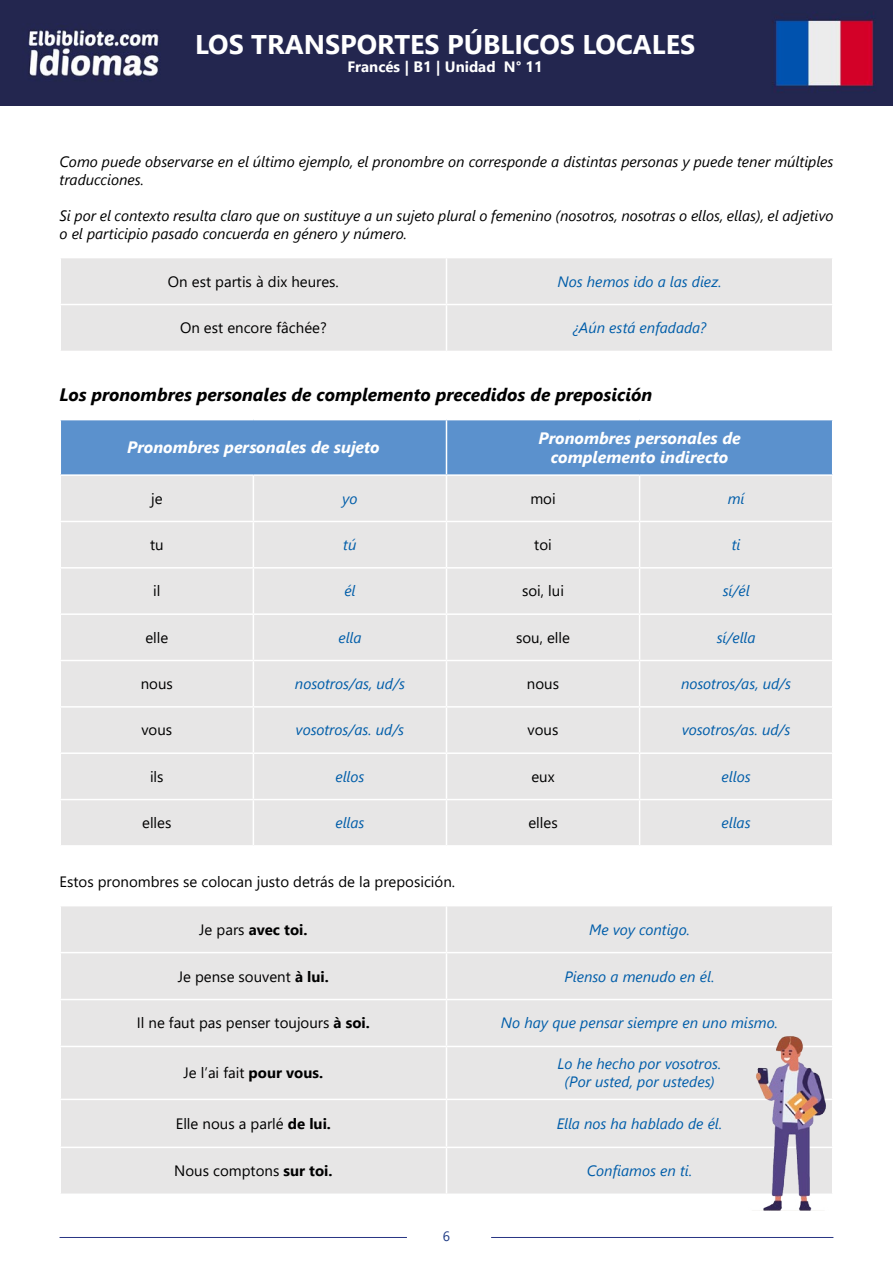
<style>
.page{position:relative;width:893px;height:1263px;background:#fff}
.page>*{position:absolute;margin:0;border:0;box-sizing:border-box;transform-origin:0 0}
.t1{font:700 27px "Segoe UI";color:#fff}
.t2{font:italic 700 18px "Segoe UI";color:#000}
.t3{font:italic 700 16.5px/19.5px "Segoe UI";color:#fff;text-align:center}
.t4{font:italic 15px/18px "Segoe UI";color:#005da9;text-align:center}
.t5{font:italic 15px/18px "Segoe UI";color:#000}
.t6{font:15px "Segoe UI";color:#000}
.t7{font:700 15px "Segoe UI";color:#fff}
.t8{font:700 15px "Segoe UI";color:#000}
.t9{font:13.5px "Segoe UI";color:#203c85}
.s1{font-weight:400}
.s2{font-weight:700}
</style>
<div class="page">
<img style="left:0;top:0;width:893px;height:105px">
<hr style="left:60px;top:1237px;width:347px;height:1px;background:#283583">
<hr style="left:491px;top:1237px;width:342px;height:1px;background:#283583">
<div style="left:61px;top:258px;width:771px;height:93px;background:#e7e6e6"></div>
<hr style="left:446px;top:258px;width:1px;height:46px;background:#fff">
<hr style="left:60px;top:304px;width:386px;height:1px;background:#fff">
<hr style="left:446px;top:304px;width:387px;height:1px;background:#fff">
<hr style="left:446px;top:305px;width:1px;height:46px;background:#fff">
<div style="left:61px;top:420px;width:771px;height:54px;background:#5b91cd"></div>
<div style="left:61px;top:476px;width:771px;height:369px;background:#e7e6e6"></div>
<hr style="left:446px;top:420px;width:1px;height:54px;background:#fff">
<hr style="left:253px;top:476px;width:1px;height:45px;background:#fff">
<hr style="left:446px;top:476px;width:1px;height:45px;background:#fff">
<hr style="left:639px;top:476px;width:1px;height:45px;background:#fff">
<hr style="left:60px;top:521px;width:193px;height:1px;background:#fff">
<hr style="left:253px;top:521px;width:193px;height:1px;background:#fff">
<hr style="left:253px;top:522px;width:1px;height:45px;background:#fff">
<hr style="left:446px;top:521px;width:194px;height:1px;background:#fff">
<hr style="left:446px;top:522px;width:1px;height:45px;background:#fff">
<hr style="left:640px;top:521px;width:193px;height:1px;background:#fff">
<hr style="left:639px;top:522px;width:1px;height:45px;background:#fff">
<hr style="left:60px;top:567px;width:193px;height:2px;background:#fff">
<hr style="left:253px;top:567px;width:193px;height:2px;background:#fff">
<hr style="left:253px;top:569px;width:1px;height:44px;background:#fff">
<hr style="left:446px;top:567px;width:194px;height:2px;background:#fff">
<hr style="left:446px;top:569px;width:1px;height:44px;background:#fff">
<hr style="left:640px;top:567px;width:193px;height:2px;background:#fff">
<hr style="left:639px;top:569px;width:1px;height:44px;background:#fff">
<hr style="left:60px;top:613px;width:193px;height:2px;background:#fff">
<hr style="left:253px;top:613px;width:193px;height:2px;background:#fff">
<hr style="left:253px;top:615px;width:1px;height:45px;background:#fff">
<hr style="left:446px;top:613px;width:194px;height:2px;background:#fff">
<hr style="left:446px;top:615px;width:1px;height:45px;background:#fff">
<hr style="left:640px;top:613px;width:193px;height:2px;background:#fff">
<hr style="left:639px;top:615px;width:1px;height:45px;background:#fff">
<hr style="left:60px;top:660px;width:193px;height:1px;background:#fff">
<hr style="left:253px;top:660px;width:193px;height:1px;background:#fff">
<hr style="left:253px;top:661px;width:1px;height:45px;background:#fff">
<hr style="left:446px;top:660px;width:194px;height:1px;background:#fff">
<hr style="left:446px;top:661px;width:1px;height:45px;background:#fff">
<hr style="left:640px;top:660px;width:193px;height:1px;background:#fff">
<hr style="left:639px;top:661px;width:1px;height:45px;background:#fff">
<hr style="left:60px;top:706px;width:193px;height:2px;background:#fff">
<hr style="left:253px;top:706px;width:193px;height:2px;background:#fff">
<hr style="left:253px;top:708px;width:1px;height:44px;background:#fff">
<hr style="left:446px;top:706px;width:194px;height:2px;background:#fff">
<hr style="left:446px;top:708px;width:1px;height:44px;background:#fff">
<hr style="left:640px;top:706px;width:193px;height:2px;background:#fff">
<hr style="left:639px;top:708px;width:1px;height:44px;background:#fff">
<hr style="left:60px;top:752px;width:193px;height:2px;background:#fff">
<hr style="left:253px;top:752px;width:193px;height:2px;background:#fff">
<hr style="left:253px;top:754px;width:1px;height:45px;background:#fff">
<hr style="left:446px;top:752px;width:194px;height:2px;background:#fff">
<hr style="left:446px;top:754px;width:1px;height:45px;background:#fff">
<hr style="left:640px;top:752px;width:193px;height:2px;background:#fff">
<hr style="left:639px;top:754px;width:1px;height:45px;background:#fff">
<hr style="left:60px;top:799px;width:193px;height:1px;background:#fff">
<hr style="left:253px;top:799px;width:193px;height:1px;background:#fff">
<hr style="left:253px;top:800px;width:1px;height:45px;background:#fff">
<hr style="left:446px;top:799px;width:194px;height:1px;background:#fff">
<hr style="left:446px;top:800px;width:1px;height:45px;background:#fff">
<hr style="left:640px;top:799px;width:193px;height:1px;background:#fff">
<hr style="left:639px;top:800px;width:1px;height:45px;background:#fff">
<div style="left:61px;top:906px;width:771px;height:287px;background:#e7e6e6"></div>
<hr style="left:446px;top:906px;width:1px;height:46px;background:#fff">
<hr style="left:60px;top:952px;width:386px;height:1px;background:#fff">
<hr style="left:446px;top:952px;width:387px;height:1px;background:#fff">
<hr style="left:446px;top:953px;width:1px;height:46px;background:#fff">
<hr style="left:60px;top:999px;width:386px;height:1px;background:#fff">
<hr style="left:446px;top:999px;width:387px;height:1px;background:#fff">
<hr style="left:446px;top:1000px;width:1px;height:46px;background:#fff">
<hr style="left:60px;top:1046px;width:386px;height:1px;background:#fff">
<hr style="left:446px;top:1046px;width:387px;height:1px;background:#fff">
<hr style="left:446px;top:1047px;width:1px;height:52px;background:#fff">
<hr style="left:60px;top:1099px;width:386px;height:1px;background:#fff">
<hr style="left:446px;top:1099px;width:387px;height:1px;background:#fff">
<hr style="left:446px;top:1100px;width:1px;height:46px;background:#fff">
<hr style="left:60px;top:1146px;width:386px;height:2px;background:#fff">
<hr style="left:446px;top:1146px;width:387px;height:2px;background:#fff">
<hr style="left:446px;top:1148px;width:1px;height:45px;background:#fff">
<img style="left:744px;top:1034px;width:85px;height:176px">
<h1 class="t1" style="left:195px;top:19px;width:502px">LOS TRANSPORTES PÚBLICOS LOCALES</h1>
<p class="t7" style="left:347px;top:52px;width:197px">Francés | B1 | Unidad N° 11</p>
<p class="t5" style="left:60px;top:150px;width:775px">Como puede observarse en el último ejemplo, el pronombre on corresponde a distintas personas y puede tener múltiples traducciones.</p>
<p class="t5" style="left:60px;top:204px;width:775px">Si por el contexto resulta claro que on sustituye a un sujeto plural o femenino (nosotros, nosotras o ellos, ellas), el adjetivo o el participio pasado concuerda en género y número.</p>
<p class="t6" style="left:168px;top:267px;width:172px">On est partis à dix heures.</p>
<p class="t4" style="left:558px;top:270px;width:165px">Nos hemos ido a las diez.</p>
<p class="t6" style="left:180px;top:314px;width:148px">On est encore fâchée?</p>
<p class="t4" style="left:573px;top:317px;width:135px">¿Aún está enfadada?</p>
<p class="t2" style="left:60px;top:377px;width:594px">Los pronombres personales de complemento precedidos de preposición</p>
<p class="t3" style="left:127px;top:435px;width:254px">Pronombres personales de sujeto</p>
<p class="t3" style="left:538px;top:425px;width:204px">Pronombres personales de complemento indirecto</p>
<p class="t6" style="left:151px;top:484px;width:13px">je</p>
<p class="t4" style="left:342px;top:487px;width:17px">yo</p>
<p class="t6" style="left:530px;top:484px;width:27px">moi</p>
<p class="t4" style="left:728px;top:487px;width:18px">mí</p>
<p class="t6" style="left:150px;top:531px;width:15px">tu</p>
<p class="t4" style="left:343px;top:533px;width:15px">tú</p>
<p class="t6" style="left:534px;top:531px;width:19px">toi</p>
<p class="t4" style="left:732px;top:533px;width:10px">ti</p>
<p class="t6" style="left:153px;top:577px;width:9px">il</p>
<p class="t4" style="left:344px;top:580px;width:13px">él</p>
<p class="t6" style="left:522px;top:577px;width:43px">soi, lui</p>
<p class="t4" style="left:723px;top:580px;width:28px">sí/él</p>
<p class="t6" style="left:145px;top:623px;width:24px">elle</p>
<p class="t4" style="left:338px;top:626px;width:25px">ella</p>
<p class="t6" style="left:516px;top:623px;width:55px">sou, elle</p>
<p class="t4" style="left:717px;top:626px;width:40px">sí/ella</p>
<p class="t6" style="left:141px;top:670px;width:34px">nous</p>
<p class="t4" style="left:295px;top:672px;width:111px">nosotros/as, ud/s</p>
<p class="t6" style="left:527px;top:670px;width:34px">nous</p>
<p class="t4" style="left:681px;top:672px;width:111px">nosotros/as, ud/s</p>
<p class="t6" style="left:141px;top:716px;width:32px">vous</p>
<p class="t4" style="left:296px;top:719px;width:110px">vosotros/as. ud/s</p>
<p class="t6" style="left:528px;top:716px;width:32px">vous</p>
<p class="t4" style="left:682px;top:719px;width:110px">vosotros/as. ud/s</p>
<p class="t6" style="left:150px;top:762px;width:15px">ils</p>
<p class="t4" style="left:335px;top:765px;width:31px">ellos</p>
<p class="t6" style="left:531px;top:762px;width:25px">eux</p>
<p class="t4" style="left:722px;top:765px;width:31px">ellos</p>
<p class="t6" style="left:142px;top:809px;width:31px">elles</p>
<p class="t4" style="left:335px;top:811px;width:31px">ellas</p>
<p class="t6" style="left:528px;top:809px;width:31px">elles</p>
<p class="t4" style="left:722px;top:811px;width:31px">ellas</p>
<p class="t6" style="left:60px;top:867px;width:397px">Estos pronombres se colocan justo detrás de la preposición.</p>
<p class="t8" style="left:199px;top:915px;width:110px"><span class="s1">Je pars</span> avec toi.</p>
<p class="t4" style="left:589px;top:918px;width:103px">Me voy contigo.</p>
<p class="t6" style="left:178px;top:962px;width:153px">Je pense souvent <span class="s2">à lui.</span></p>
<p class="t4" style="left:564px;top:965px;width:152px">Pienso a menudo en él.</p>
<p class="t6" style="left:137px;top:1009px;width:235px">Il ne faut pas penser toujours <span class="s2">à soi.</span></p>
<p class="t4" style="left:501px;top:1012px;width:279px">No hay que pensar siempre en uno mismo.</p>
<p class="t6" style="left:184px;top:1059px;width:141px">Je l’ai fait <span class="s2">pour vous.</span></p>
<p class="t4" style="left:558px;top:1052px;width:165px">Lo he hecho por vosotros. (Por usted, por ustedes)</p>
<p class="t6" style="left:176px;top:1109px;width:157px">Elle nous a parlé <span class="s2">de lui.</span></p>
<p class="t4" style="left:557px;top:1112px;width:167px">Ella nos ha hablado de él.</p>
<p class="t6" style="left:174px;top:1157px;width:160px">Nous comptons <span class="s2">sur toi.</span></p>
<p class="t4" style="left:587px;top:1159px;width:107px">Confiamos en ti.</p>
<p class="t9" style="left:443px;top:1223px;width:9px">6</p>
</div>
